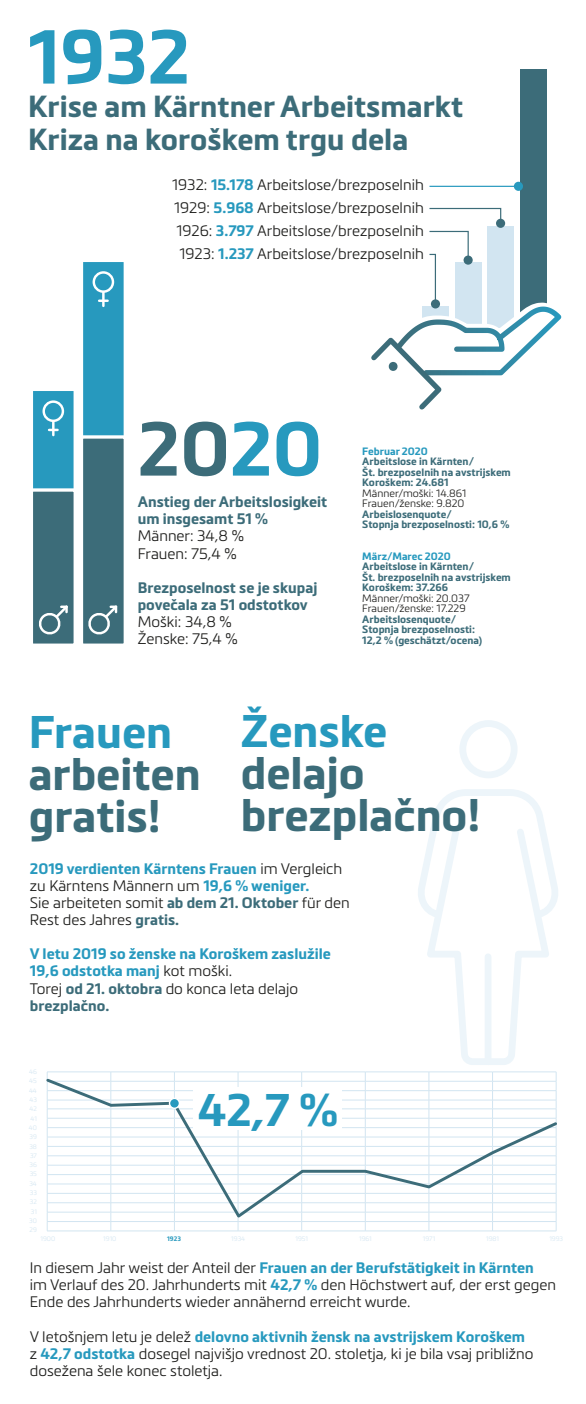
<style>
.page{position:relative;width:586px;height:1404px;background:#fff}
.page>*{position:absolute;margin:0;border:0;box-sizing:border-box;transform-origin:0 0}
.t1{font:700 75px "Metronic Land Kaernten";color:#2799be}
.t2{font:700 75px "Metronic Land Kaernten";color:#3c6c79}
.t3{font:700 45px/42px "Metronic Land Kaernten";color:#3c6c79}
.t4{font:700 45px "Metronic Land Kaernten";color:#2799be}
.t5{font:700 30px/33px "Metronic Land Kaernten";color:#3c6c79}
.t6{font:300 15px/17.1px "Metronic Land Kaernten";color:#1d1d1b}
.t7{font:700 15px/17.1px "Metronic Land Kaernten";color:#2799be}
.t8{font:700 15px/17.1px "Metronic Land Kaernten";color:#3c6c79}
.t9{font:700 10.5px/10.5px "Metronic Land Kaernten";color:#3c6c79}
.t10{font:300 10.5px/10.5px "Metronic Land Kaernten";color:#1d1d1b}
.t11{font:700 10.5px "Metronic Land Kaernten";color:#2799be}
.t12{font:300 6.36px/9.3px "Metronic Land Kaernten";color:#d2e5f1;text-align:center}
.t13{font:700 6.36px "Metronic Land Kaernten";color:#2799be}
.s1{font-weight:700;color:#2799be}
.s2{color:#2799be}
.s3{font-weight:700;color:#3c6c79}
.s4{font-weight:300;color:#1d1d1b}
.s5{color:#3c6c79}
</style>
<div class="page">
<hr style="left:47px;top:1071px;width:64px;height:1px;background:#d2e5f1">
<hr style="left:111px;top:1071px;width:63px;height:1px;background:#d2e5f1">
<hr style="left:174px;top:1071px;width:64px;height:1px;background:#d2e5f1">
<hr style="left:238px;top:1071px;width:64px;height:1px;background:#d2e5f1">
<hr style="left:302px;top:1071px;width:63px;height:1px;background:#d2e5f1">
<hr style="left:365px;top:1071px;width:64px;height:1px;background:#d2e5f1">
<hr style="left:47px;top:1221px;width:64px;height:1px;background:#d2e5f1">
<svg style="left:47px;top:1071px;width:1px;height:159px"></svg>
<hr style="left:111px;top:1221px;width:63px;height:1px;background:#d2e5f1">
<svg style="left:111px;top:1071px;width:1px;height:159px"></svg>
<hr style="left:174px;top:1221px;width:64px;height:1px;background:#d2e5f1">
<svg style="left:174px;top:1071px;width:1px;height:159px"></svg>
<hr style="left:238px;top:1221px;width:64px;height:1px;background:#d2e5f1">
<svg style="left:238px;top:1071px;width:1px;height:159px"></svg>
<hr style="left:302px;top:1221px;width:63px;height:1px;background:#d2e5f1">
<svg style="left:301px;top:1071px;width:1px;height:159px"></svg>
<hr style="left:365px;top:1221px;width:64px;height:1px;background:#d2e5f1">
<svg style="left:365px;top:1071px;width:1px;height:159px"></svg>
<hr style="left:47px;top:1230px;width:64px;height:1px;background:#d2e5f1">
<hr style="left:111px;top:1230px;width:63px;height:1px;background:#d2e5f1">
<hr style="left:174px;top:1230px;width:64px;height:1px;background:#d2e5f1">
<hr style="left:238px;top:1230px;width:64px;height:1px;background:#d2e5f1">
<hr style="left:302px;top:1230px;width:63px;height:1px;background:#d2e5f1">
<hr style="left:365px;top:1230px;width:64px;height:1px;background:#d2e5f1">
<hr style="left:429px;top:1230px;width:63px;height:1px;background:#d2e5f1">
<hr style="left:492px;top:1230px;width:64px;height:1px;background:#d2e5f1">
<svg style="left:46px;top:1076px;width:365px;height:144px"></svg>
<svg style="left:170px;top:1098px;width:9px;height:10px"></svg>
<div style="left:169px;top:1097px;width:11px;height:11px;border:1px solid #fff;border-radius:50%"></div>
<div style="left:193px;top:1087px;width:149px;height:42px;background:#fff"></div>
<svg style="left:411px;top:789px;width:147px;height:441px"></svg>
<div style="left:459px;top:720px;width:58px;height:58px;border:7px solid #edf5fa;border-radius:50%"></div>
<div style="left:485px;top:956px;width:6px;height:105px;background:#edf5fa"></div>
<div style="left:30px;top:387px;width:47px;height:259px;background:#2799be;border:3px solid #fff"></div>
<div style="left:30px;top:488px;width:47px;height:158px;background:#3c6c79;border:3px solid #fff"></div>
<div style="left:80px;top:259px;width:47px;height:387px;background:#2799be;border:3px solid #fff"></div>
<div style="left:80px;top:435px;width:47px;height:211px;background:#3c6c79;border:3px solid #fff"></div>
<div style="left:93px;top:271px;width:21px;height:22px;border:2px solid #fff;border-radius:50%"></div>
<hr style="left:102px;top:292px;width:3px;height:14px;background:#fff">
<svg style="left:99px;top:299px;width:9px;height:3px"></svg>
<div style="left:43px;top:400px;width:21px;height:22px;border:2px solid #fff;border-radius:50%"></div>
<hr style="left:52px;top:421px;width:3px;height:14px;background:#fff">
<svg style="left:49px;top:428px;width:9px;height:3px"></svg>
<svg style="left:39px;top:605px;width:29px;height:30px"></svg>
<svg style="left:88px;top:605px;width:30px;height:30px"></svg>
<div style="left:520px;top:69px;width:26px;height:258px;background:#3c6c79"></div>
<svg style="left:371px;top:207px;width:191px;height:203px"></svg>
<hr style="left:429px;top:186px;width:91px;height:1px;background:#2799be">
<div style="left:431px;top:299px;width:9px;height:9px;background:#3c6c79;border-radius:50%"></div>
<div style="left:464px;top:255px;width:9px;height:10px;background:#3c6c79;border-radius:50%"></div>
<div style="left:496px;top:219px;width:9px;height:9px;background:#3c6c79;border-radius:50%"></div>
<div style="left:514px;top:182px;width:9px;height:9px;background:#2799be;border-radius:50%"></div>
<h1 class="t1" style="left:28px;top:9px;width:163px">1932</h1>
<h3 class="t5" style="left:28px;top:89px;width:437px">Krise am Kärntner Arbeitsmarkt<br>Kriza na koroškem trgu dela</h3>
<p class="t6" style="left:172px;top:173px;width:253px;line-height:22.8px;text-align:center">1932: <span class="s1">15.178</span> Arbeitslose/brezposelnih 1929: <span class="s1">5.968</span> Arbeitslose/brezposelnih 1926: <span class="s1">3.797</span> Arbeitslose/brezposelnih 1923: <span class="s1">1.237</span> Arbeitslose/brezposelnih</p>
<h1 class="t2" style="left:138px;top:401px;width:186px">20<span class="s2">20</span></h1>
<p class="t8" style="left:138px;top:493px;width:191px">Anstieg der Arbeitslosigkeit um insgesamt 51 %</p>
<p class="t6" style="left:138px;top:527px;width:108px">Männer: 34,8 %<br>Frauen: 75,4 %</p>
<p class="t8" style="left:138px;top:578px;width:181px">Brezposelnost se je skupaj povečala za 51 odstotkov</p>
<p class="t6" style="left:138px;top:612px;width:101px">Moški: 34,8 %<br>Ženske: 75,4 %</p>
<p class="t11" style="left:362px;top:444px;width:67px">Februar 2020</p>
<p class="t9" style="left:362px;top:456px;width:150px">Arbeitslose in Kärnten/<br>Št. brezposelnih na avstrijskem<br>Koroškem: 24.681</p>
<p class="t10" style="left:362px;top:487px;width:105px">Männer/moški: 14.861<br>Frauen/ženske: 9.820</p>
<p class="t9" style="left:362px;top:508px;width:149px">Arbeislosenquote/<br>Stopnja brezposelnosti: 10,6 %</p>
<p class="t11" style="left:362px;top:549px;width:90px">März/Marec 2020</p>
<p class="t9" style="left:362px;top:561px;width:150px">Arbeitslose in Kärnten/<br>Št. brezposelnih na avstrijskem<br>Koroškem: 37.266</p>
<p class="t10" style="left:362px;top:592px;width:109px">Männer/moški: 20.037<br>Frauen/ženske: 17.229</p>
<p class="t9" style="left:362px;top:613px;width:121px">Arbeitslosenquote/<br>Stopnja brezposelnosti:<br>12,2 % (geschätzt/ocena)</p>
<h2 class="t4" style="left:29px;top:703px;width:145px">Frauen</h2>
<h2 class="t3" style="left:29px;top:752px;width:173px">arbeiten gratis!</h2>
<h2 class="t4" style="left:241px;top:702px;width:148px">Ženske</h2>
<h2 class="t3" style="left:241px;top:751px;width:241px">delajo brezplačno!</h2>
<p class="t6" style="left:30px;top:859px;width:321px"><span class="s1">2019 verdienten Kärntens Frauen</span> im Vergleich zu Kärntens Männern um <span class="s1">19,6 % weniger.<br></span>Sie arbeiteten somit <span class="s3">ab dem 21. Oktober</span> für den Rest des Jahres <span class="s3">gratis.</span></p>
<p class="t7" style="left:30px;top:945px;width:302px">V letu 2019 so ženske na Koroškem zaslužile<br>19,6 odstotka manj <span class="s4">kot moški.<br>Torej</span> <span class="s5">od 21. oktobra</span> <span class="s4">do konca leta delajo </span><span class="s5">brezplačno.</span></p>
<p class="t12" style="left:29px;top:1066px;width:10px">46<br>45<br>44<br>43<br>42<br>41<br>40<br>39<br>38<br>37<br>36<br>35<br>34<br>33<br>32<br>31<br>30<br>29</p>
<h2 class="t4" style="left:198px;top:1080px;width:142px">42,7 %</h2>
<p class="t12" style="left:41px;top:1233px;width:16px">1900</p>
<p class="t12" style="left:103px;top:1233px;width:15px">1910</p>
<p class="t13" style="left:167px;top:1234px;width:15px">1923</p>
<p class="t12" style="left:231px;top:1233px;width:15px">1934</p>
<p class="t12" style="left:296px;top:1233px;width:14px">1951</p>
<p class="t12" style="left:359px;top:1233px;width:14px">1961</p>
<p class="t12" style="left:486px;top:1233px;width:14px">1981</p>
<p class="t12" style="left:549px;top:1233px;width:15px">1993</p>
<p class="t6" style="left:30px;top:1258px;width:528px">In diesem Jahr weist der Anteil der <span class="s1">Frauen an der Berufstätigkeit in Kärnten<br></span>im Verlauf des 20. Jahrhunderts mit <span class="s1">42,7 %</span> den Höchstwert auf, der erst gegen<br>Ende des Jahrhunderts wieder annähernd erreicht wurde.</p>
<p class="t6" style="left:30px;top:1326px;width:505px">V letošnjem letu je delež <span class="s1">delovno aktivnih žensk na avstrijskem Koroškem </span>z <span class="s1">42,7 odstotka</span> dosegel najvišjo vrednost 20. stoletja, ki je bila vsaj približno dosežena šele konec stoletja.</p>
</div>
